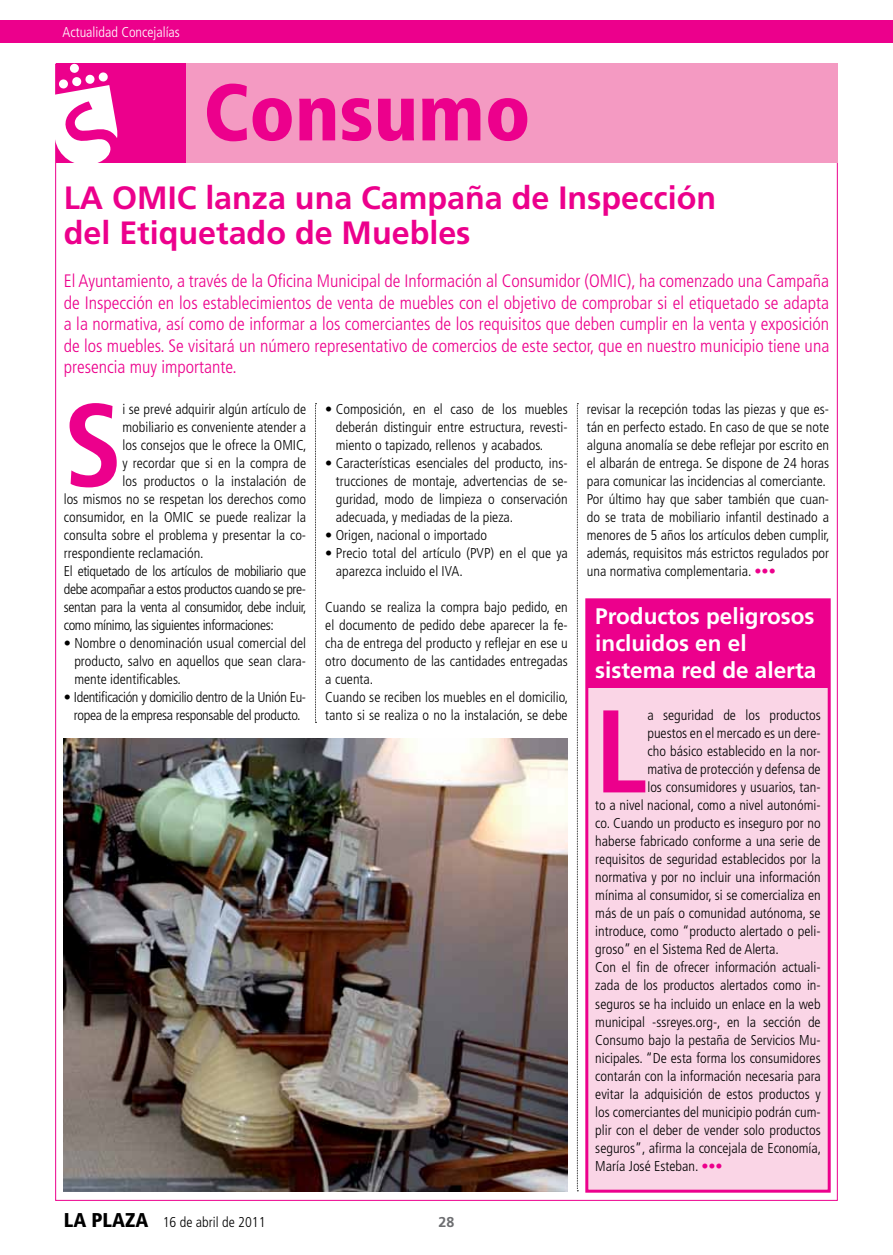
<style>
.page{position:relative;width:893px;height:1255px;background:#fff}
.page>*{position:absolute;margin:0;border:0;box-sizing:border-box;transform-origin:0 0}
.t1{font:700 condensed 117.45px "Frutiger LT";color:#ec008c}
.t2{font:900 condensed 79.95px "Frutiger LT";color:#ec008c}
.t3{font:700 32.25px/34.5px "Frutiger LT";color:#ec008c}
.t4{font:700 22.5px/27px "Frutiger LT";color:#fff}
.t5{font:300 condensed 18px/21.6px "Frutiger LT";color:#ec008c;text-align:justify}
.t6{font:300 condensed 14.25px/18px "Frutiger LT";color:#000;text-align:justify}
.t7{font:300 condensed 14.25px/18px "Frutiger LT";letter-spacing:-.025em;color:#000;text-align:center}
.t8{font:300 condensed 14.25px "Frutiger LT";color:#fff}
.t9{font:700 14.25px "Frutiger LT";color:#6d6e71}
.s1{color:#ec008c}
.s2{font-weight:900;font-size:19.95px}
</style>
<div class="page">
<div style="left:0;top:20px;width:893px;height:23px;background:#ec008c"></div>
<div style="left:587px;top:599px;width:242px;height:90px;background:#ec008c"></div>
<div style="left:587px;top:688px;width:242px;height:503px;background:#fad5e6"></div>
<div style="left:585px;top:598px;width:246px;height:594px;border:3px solid #ec008c"></div>
<img style="left:64px;top:738px;width:504px;height:453px">
<svg style="left:315px;top:403px;width:1px;height:320px"></svg>
<svg style="left:577px;top:403px;width:1px;height:788px"></svg>
<div style="left:138px;top:64px;width:700px;height:99px;background:#f49ac2"></div>
<div style="left:56px;top:64px;width:130px;height:99px;background:#ec008c"></div>
<div style="left:72px;top:77px;width:10px;height:9px;background:#fff;border-radius:4px"></div>
<div style="left:70px;top:63px;width:9px;height:10px;background:#fff;border-radius:4px"></div>
<div style="left:59px;top:79px;width:9px;height:10px;background:#fff;border-radius:4px"></div>
<svg style="left:85px;top:74px;width:10px;height:10px"></svg>
<svg style="left:98px;top:72px;width:10px;height:10px"></svg>
<svg style="left:55px;top:85px;width:62px;height:83px"></svg>
<p class="t8" style="left:63px;top:24px;width:119px">Actualidad Concejalías</p>
<h2 class="t2" style="left:203px;top:64px;width:329px">Consumo</h2>
<h3 class="t3" style="left:64px;top:181px;width:654px">LA OMIC lanza una Campaña de Inspección del Etiquetado de Muebles</h3>
<p class="t5" style="left:64px;top:270px;width:767px">El Ayuntamiento, a través de la Oficina Municipal de Información al Consumidor (OMIC), ha comenzado una Campaña de Inspección en los establecimientos de venta de muebles con el objetivo de comprobar si el etiquetado se adapta a la normativa, así como de informar a los comerciantes de los requisitos que deben cumplir en la venta y exposición de los muebles. Se visitará un número representativo de comercios de este sector, que en nuestro municipio tiene una presencia muy importante.</p>
<h1 class="t1" style="left:64px;top:376px;width:60px">S</h1>
<p class="t6" style="left:122px;top:400px;width:185px">i se prevé adquirir algún artículo de</p>
<p class="t6" style="left:336px;top:400px;width:233px;text-indent:-11px">• Composición, en el caso de los muebles deberán distinguir entre estructura, revesti&shy;miento o tapizado, rellenos y acabados.</p>
<p class="t6" style="left:336px;top:454px;width:233px;text-indent:-11px">• Características esenciales del producto, ins&shy;trucciones de montaje, advertencias de se&shy;guridad, modo de limpieza o conservación adecuada, y mediadas de la pieza.</p>
<p class="t6" style="left:325px;top:526px;width:163px">• Origen, nacional o importado</p>
<p class="t6" style="left:336px;top:544px;width:233px;text-indent:-11px">• Precio total del artículo (PVP) en el que ya aparezca incluido el IVA.</p>
<p class="t6" style="left:325px;top:598px;width:244px;text-align:left">Cuando se realiza la compra bajo pedido, en el documento de pedido debe aparecer la fe&shy;cha de entrega del producto y reflejar en ese u otro documento de las cantidades entregadas a cuenta.<br>Cuando se reciben los muebles en el domicilio, tanto si se realiza o no la instalación, se debe</p>
<h3 class="t4" style="left:595px;top:603px;width:222px">Productos peligrosos incluidos en el sistema red de alerta</h3>
<p class="t6" style="left:587px;top:400px;width:244px;text-align:left">revisar la recepción todas las piezas y que es&shy;tán en perfecto estado. En caso de que se note alguna anomalía se debe reflejar por escrito en el albarán de entrega. Se dispone de 24 horas para comunicar las incidencias al comerciante.<br>Por último hay que saber también que cuan&shy;do se trata de mobiliario infantil destinado a menores de 5 años los artículos deben cumplir, además, requisitos más estrictos regulados por una normativa complementaria. <span class="s1">•••</span></p>
<p class="t6" style="left:122px;top:418px;width:185px">mobiliario es conveniente atender a</p>
<p class="t6" style="left:122px;top:436px;width:186px">los consejos que le ofrece la OMIC,</p>
<p class="t6" style="left:122px;top:454px;width:185px">y recordar que si en la compra de</p>
<p class="t6" style="left:122px;top:472px;width:185px">los productos o la instalación de</p>
<p class="t6" style="left:64px;top:490px;width:244px">los mismos no se respetan los derechos como</p>
<p class="t6" style="left:64px;top:508px;width:244px">consumidor, en la OMIC se puede realizar la</p>
<p class="t6" style="left:64px;top:526px;width:244px">consulta sobre el problema y presentar la co-</p>
<p class="t6" style="left:64px;top:544px;width:141px">rrespondiente reclamación.</p>
<p class="t7" style="left:64px;top:562px;width:244px">El etiquetado de los artículos de mobiliario que</p>
<p class="t7" style="left:64px;top:580px;width:244px">debe acompañar a estos productos cuando se pre-</p>
<p class="t7" style="left:64px;top:598px;width:244px">sentan para la venta al consumidor, debe incluir,</p>
<p class="t7" style="left:64px;top:616px;width:212px">como mínimo, las siguientes informaciones:</p>
<p class="t6" style="left:74px;top:634px;width:233px;text-indent:-11px">• Nombre o denominación usual comercial del producto, salvo en aquellos que sean clara&shy;mente identificables.</p>
<p class="t7" style="left:64px;top:688px;width:244px">• Identificación y domicilio dentro de la Unión Eu&shy;ropea de la empresa responsable del producto.</p>
<h1 class="t1" style="left:595px;top:682px;width:54px">L</h1>
<p class="t6" style="left:647px;top:706px;width:175px">a seguridad de los productos</p>
<p class="t6" style="left:647px;top:724px;width:175px">puestos en el mercado es un dere-</p>
<p class="t6" style="left:647px;top:742px;width:175px">cho básico establecido en la nor-</p>
<p class="t6" style="left:647px;top:760px;width:175px">mativa de protección y defensa de</p>
<p class="t6" style="left:647px;top:778px;width:175px">los consumidores y usuarios, tan-</p>
<p class="t6" style="left:595px;top:796px;width:227px">to a nivel nacional, como a nivel autonómi-</p>
<p class="t6" style="left:595px;top:814px;width:227px">co. Cuando un producto es inseguro por no</p>
<p class="t6" style="left:595px;top:832px;width:227px">haberse fabricado conforme a una serie de</p>
<p class="t6" style="left:595px;top:850px;width:227px">requisitos de seguridad establecidos por la</p>
<p class="t6" style="left:595px;top:868px;width:227px">normativa y por no incluir una información</p>
<p class="t6" style="left:595px;top:886px;width:227px">mínima al consumidor, si se comercializa en</p>
<p class="t6" style="left:595px;top:904px;width:227px">más de un país o comunidad autónoma, se</p>
<p class="t6" style="left:595px;top:922px;width:227px">introduce, como “producto alertado o peli-</p>
<p class="t6" style="left:595px;top:940px;width:185px">groso” en el Sistema Red de Alerta.</p>
<p class="t6" style="left:595px;top:958px;width:227px">Con el fin de ofrecer información actuali-</p>
<p class="t6" style="left:595px;top:976px;width:227px">zada de los productos alertados como in-</p>
<p class="t6" style="left:595px;top:994px;width:227px">seguros se ha incluido un enlace en la web</p>
<p class="t6" style="left:595px;top:1012px;width:227px">municipal -ssreyes.org-, en la sección de</p>
<p class="t6" style="left:595px;top:1030px;width:227px">Consumo bajo la pestaña de Servicios Mu-</p>
<p class="t6" style="left:595px;top:1048px;width:227px">nicipales. “De esta forma los consumidores</p>
<p class="t6" style="left:595px;top:1066px;width:227px">contarán con la información necesaria para</p>
<p class="t6" style="left:595px;top:1084px;width:227px">evitar la adquisición de estos productos y</p>
<p class="t6" style="left:595px;top:1102px;width:227px">los comerciantes del municipio podrán cum-</p>
<p class="t6" style="left:595px;top:1120px;width:227px">plir con el deber de vender solo productos</p>
<p class="t6" style="left:595px;top:1138px;width:227px">seguros”, afirma la concejala de Economía,</p>
<p class="t6" style="left:595px;top:1156px;width:129px">María José Esteban. <span class="s1">•••</span></p>
<p class="t6" style="left:64px;top:1213px;width:203px"><span class="s2">LA PLAZA</span> 16 de abril de 2011</p>
<p class="t9" style="left:439px;top:1213px;width:17px">28</p>
</div>
